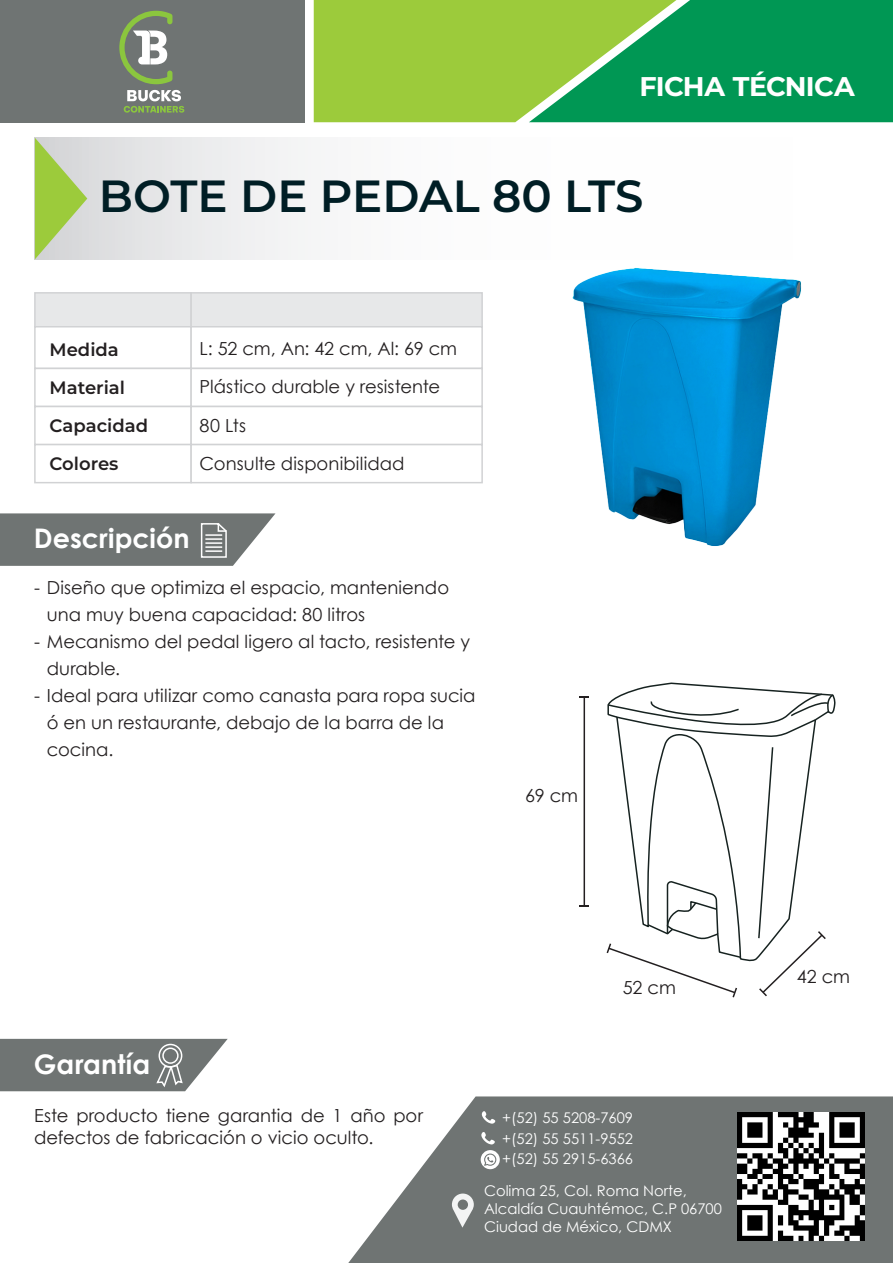
<style>
.page{position:relative;width:893px;height:1263px;background:#fff}
.page>*{position:absolute;margin:0;border:0;box-sizing:border-box;transform-origin:0 0}
.t1{font:600 45px "Montserrat";color:#001e25}
.t2{font:700 27px "Century Gothic";color:#fff}
.t3{font:100 27px "Montserrat";letter-spacing:-.025em;color:#fff}
.t4{font:18px/27px "Century Gothic";color:#231f20}
.t5{font:600 18px/38.1px "Montserrat";color:#231f20}
.t6{font:14.7px/20.1px "Century Gothic";color:#fff;text-align:justify}
</style>
<div class="page">
<div style="left:0;top:0;width:305px;height:122px;background:#6f7473"></div>
<svg style="left:124px;top:90px;width:60px;height:23px"></svg>
<svg style="left:119px;top:11px;width:53px;height:73px"></svg>
<svg style="left:314px;top:0;width:579px;height:122px;background:#51b24b"></svg>
<svg style="left:348px;top:1096px;width:545px;height:167px;background:#848887"></svg>
<div style="left:34px;top:292px;width:158px;height:35px;background:#e7e8e9;border:2px solid #d1d2d4"></div>
<div style="left:190px;top:292px;width:293px;height:35px;background:#e7e8e9;border:2px solid #d1d2d4"></div>
<div style="left:34px;top:326px;width:158px;height:43px;background:#fff;border:2px solid #d1d2d4"></div>
<div style="left:190px;top:326px;width:293px;height:43px;background:#fff;border:2px solid #d1d2d4"></div>
<div style="left:34px;top:368px;width:158px;height:39px;background:#fff;border:2px solid #d1d2d4"></div>
<div style="left:190px;top:368px;width:293px;height:39px;background:#fff;border:2px solid #d1d2d4"></div>
<div style="left:34px;top:406px;width:158px;height:39px;background:#fff;border:2px solid #d1d2d4"></div>
<div style="left:190px;top:406px;width:293px;height:39px;background:#fff;border:2px solid #d1d2d4"></div>
<div style="left:34px;top:444px;width:158px;height:39px;background:#fff;border:2px solid #d1d2d4"></div>
<div style="left:190px;top:444px;width:293px;height:39px;background:#fff;border:2px solid #d1d2d4"></div>
<div style="left:35px;top:138px;width:847px;height:121px;background:linear-gradient(to right,#e7e7e9,#fff)"></div>
<svg style="left:35px;top:138px;width:52px;height:121px;background:#b9d189"></svg>
<svg style="left:0;top:513px;width:275px;height:53px;background:#7e8281"></svg>
<svg style="left:0;top:1039px;width:228px;height:52px;background:#7e8382"></svg>
<div style="left:159px;top:1044px;width:23px;height:23px;border:2px solid #fff;border-radius:50%"></div>
<div style="left:162px;top:1047px;width:17px;height:17px;border:2px solid #fff;border-radius:50%"></div>
<svg style="left:481px;top:1150px;width:19px;height:19px"></svg>
<svg style="left:481px;top:1132px;width:14px;height:12px"></svg>
<svg style="left:482px;top:1111px;width:13px;height:13px"></svg>
<svg style="left:452px;top:1193px;width:22px;height:34px"></svg>
<img style="left:737px;top:1113px;width:128px;height:127px">
<img style="left:539px;top:258px;width:297px;height:288px">
<hr style="left:584px;top:697px;width:1px;height:209px;background:#231f20">
<svg style="left:579px;top:696px;width:10px;height:2px"></svg>
<svg style="left:607px;top:683px;width:228px;height:314px"></svg>
<h2 class="t3" style="left:639px;top:69px;width:217px">FICHA TÉCNICA</h2>
<h1 class="t1" style="left:99px;top:164px;width:546px">BOTE DE PEDAL 80 LTS</h1>
<p class="t5" style="left:50px;top:330px;width:71px">Medida</p>
<p class="t5" style="left:50px;top:368px;width:77px">Material</p>
<p class="t5" style="left:50px;top:406px;width:100px">Capacidad<br>Colores</p>
<p class="t4" style="left:200px;top:330px;width:259px;line-height:38.2px">L: 52 cm, An: 42 cm, Al: 69 cm<br>Plástico durable y resistente<br>80 Lts<br>Consulte disponibilidad</p>
<h2 class="t2" style="left:34px;top:518px;width:157px">Descripción</h2>
<p class="t4" style="left:47px;top:574px;width:404px;text-indent:-13px">- Diseño que optimiza el espacio, manteniendo una muy buena capacidad: 80 litros</p>
<p class="t4" style="left:47px;top:628px;width:425px;text-indent:-13px">- Mecanismo del pedal ligero al tacto, resistente y durable.</p>
<p class="t4" style="left:47px;top:682px;width:430px;text-indent:-13px">- Ideal para utilizar como canasta para ropa sucia ó en un restaurante, debajo de la barra de la cocina.</p>
<p class="t4" style="left:525px;top:782px;width:54px">69 cm</p>
<h2 class="t2" style="left:34px;top:1043px;width:118px">Garantía</h2>
<p class="t4" style="left:34px;top:1104px;width:391px;line-height:21.6px">Este producto tiene garantia de 1 año por defectos de fabricación o vicio oculto.</p>
<p class="t4" style="left:623px;top:974px;width:54px">52 cm</p>
<p class="t6" style="left:502px;top:1108px;width:132px">+(52) 55 5208-7609 +(52) 55 5511-9552 +(52) 55 2915-6366</p>
<p class="t6" style="left:484px;top:1182px;width:239px;line-height:17.7px;text-align:left">Colima 25, Col. Roma Norte,<br>Alcaldía Cuauhtémoc, C.P 06700<br>Ciudad de México, CDMX</p>
<p class="t4" style="left:797px;top:963px;width:55px">42 cm</p>
</div>
